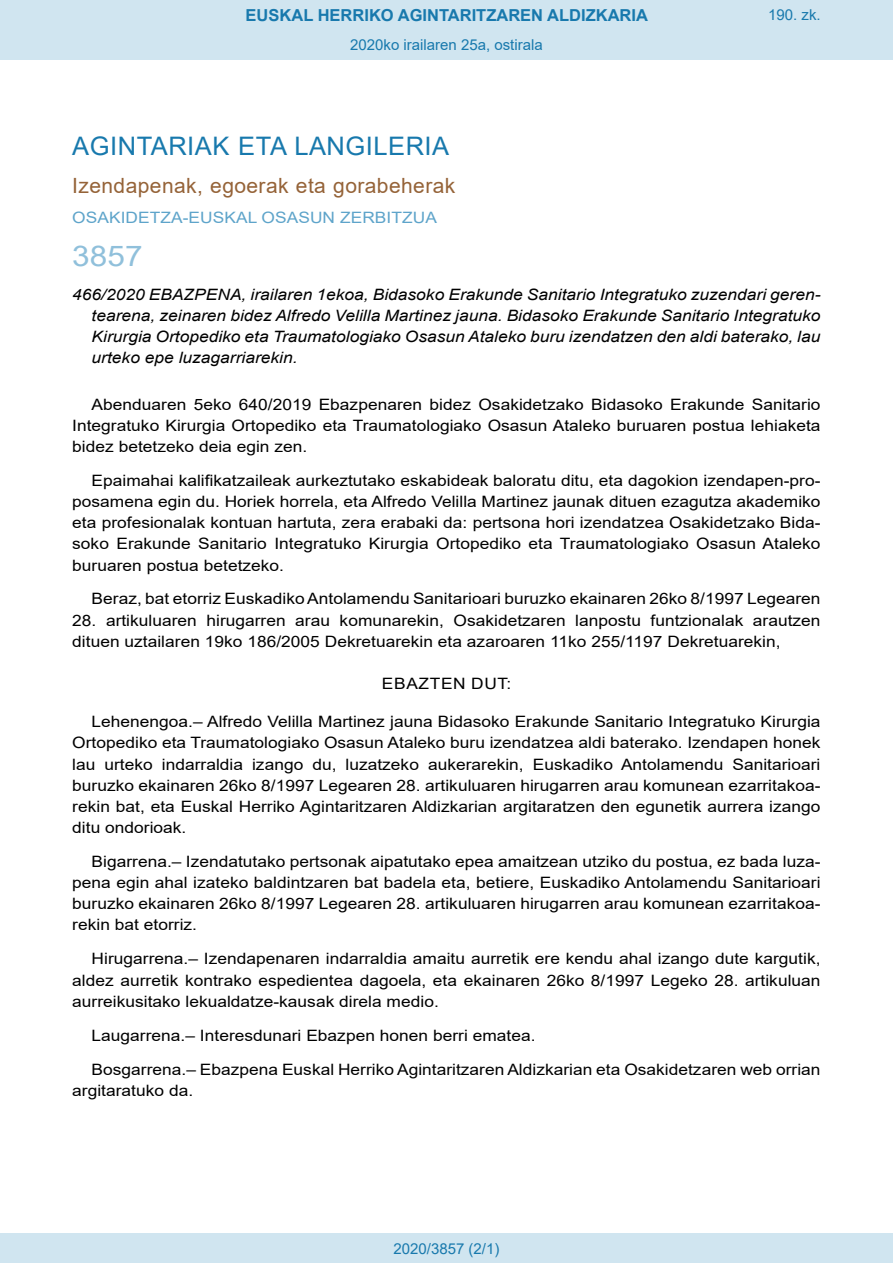
<style>
.page{position:relative;width:893px;height:1263px;background:#fff}
.page>*{position:absolute;margin:0;border:0;box-sizing:border-box;transform-origin:0 0}
.BOPVOrden{font:28.5px "Arial";color:#90c0db;scale:1.11 1}
.BOPVSeccion{font:25.5px "Arial";letter-spacing:.02em;color:#1879ad}
.BOPVSubseccion{font:21px "Arial";letter-spacing:.02em;color:#956338}
.t1{font:700 16.5px "Arial";color:#1879ad}
.BOPVDetalle{font:15.6px/21.1px "Arial";color:#000;text-align:justify;scale:1.11 1}
.BOPVTitulo{font:italic 15.6px/21.1px "Arial";color:#000;text-align:justify;scale:1.11 1}
.BOPVOrganismo{font:15.6px "Arial";letter-spacing:.005em;color:#5ea4ca;scale:1.11 1}
.BOPVClave{font:15.6px "Arial";letter-spacing:.035em;color:#000;scale:1.11 1}
.Paginacion_Centro{font:15px "Arial";color:#1879ad}
</style>
<div class="page">
<div style="left:0;top:0;width:893px;height:60px;background:#d0e5f0"></div>
<div style="left:0;top:1233px;width:893px;height:30px;background:#d0e5f0"></div>
<p class="t1" style="left:246px;top:3px;width:404px">EUSKAL HERRIKO AGINTARITZAREN ALDIZKARIA</p>
<p class="Paginacion_Centro" style="left:350px;top:35px;width:194px">2020ko irailaren 25a, ostirala</p>
<p class="Paginacion_Centro" style="left:768px;top:5px;width:54px">190. zk.</p>
<p class="BOPVSeccion" style="left:72px;top:128px;width:378px">AGINTARIAK ETA LANGILERIA</p>
<p class="BOPVSubseccion" style="left:72px;top:171px;width:385px">Izendapenak, egoerak eta gorabeherak</p>
<p class="BOPVOrganismo" style="left:72px;top:207px;width:330px">OSAKIDETZA-EUSKAL OSASUN ZERBITZUA</p>
<p class="BOPVOrden" style="left:72px;top:236px;width:65px">3857</p>
<p class="BOPVTitulo" style="left:92px;top:284px;width:658px;text-indent:-19px">466/2020 EBAZPENA, irailaren 1ekoa, Bidasoko Erakunde Sanitario Integratuko zuzendari geren&shy;tearena, zeinaren bidez Alfredo Velilla Martinez jauna. Bidasoko Erakunde Sanitario Integratuko Kirurgia Ortopediko eta Traumatologiako Osasun Ataleko buru izendatzen den aldi baterako, lau urteko epe luzagarriarekin.</p>
<p class="BOPVDetalle" style="left:72px;top:394px;width:676px;text-indent:19px">Abenduaren 5eko 640/2019 Ebazpenaren bidez Osakidetzako Bidasoko Erakunde Sanitario Integratuko Kirurgia Ortopediko eta Traumatologiako Osasun Ataleko buruaren postua lehiaketa bidez betetzeko deia egin zen.</p>
<p class="BOPVDetalle" style="left:72px;top:470px;width:676px;text-indent:19px">Epaimahai kalifikatzaileak aurkeztutako eskabideak baloratu ditu, eta dagokion izendapen-pro&shy;posamena egin du. Horiek horrela, eta Alfredo Velilla Martinez jaunak dituen ezagutza akademiko eta profesionalak kontuan hartuta, zera erabaki da: pertsona hori izendatzea Osakidetzako Bida&shy;soko Erakunde Sanitario Integratuko Kirurgia Ortopediko eta Traumatologiako Osasun Ataleko buruaren postua betetzeko.</p>
<p class="BOPVDetalle" style="left:92px;top:588px;width:658px">Beraz, bat etorriz Euskadiko Antolamendu Sanitarioari buruzko ekainaren 26ko 8/1997 Legearen</p>
<p class="BOPVDetalle" style="left:72px;top:609px;width:676px">28. artikuluaren hirugarren arau komunarekin, Osakidetzaren lanpostu funtzionalak arautzen dituen uztailaren 19ko 186/2005 Dekretuarekin eta azaroaren 11ko 255/1197 Dekretuarekin,</p>
<p class="BOPVClave" style="left:382px;top:673px;width:118px">EBAZTEN DUT:</p>
<p class="BOPVDetalle" style="left:72px;top:711px;width:676px;text-indent:19px">Lehenengoa.– Alfredo Velilla Martinez jauna Bidasoko Erakunde Sanitario Integratuko Kirurgia Ortopediko eta Traumatologiako Osasun Ataleko buru izendatzea aldi baterako. Izendapen honek lau urteko indarraldia izango du, luzatzeko aukerarekin, Euskadiko Antolamendu Sanitarioari buruzko ekainaren 26ko 8/1997 Legearen 28. artikuluaren hirugarren arau komunean ezarritakoa&shy;rekin bat, eta Euskal Herriko Agintaritzaren Aldizkarian argitaratzen den egunetik aurrera izango ditu ondorioak.</p>
<p class="BOPVDetalle" style="left:72px;top:851px;width:676px;text-indent:19px">Bigarrena.– Izendatutako pertsonak aipatutako epea amaitzean utziko du postua, ez bada luza&shy;pena egin ahal izateko baldintzaren bat badela eta, betiere, Euskadiko Antolamendu Sanitarioari buruzko ekainaren 26ko 8/1997 Legearen 28. artikuluaren hirugarren arau komunean ezarritakoa&shy;rekin bat etorriz.</p>
<p class="BOPVDetalle" style="left:72px;top:948px;width:676px;text-indent:19px">Hirugarrena.– Izendapenaren indarraldia amaitu aurretik ere kendu ahal izango dute kargutik, aldez aurretik kontrako espedientea dagoela, eta ekainaren 26ko 8/1997 Legeko 28. artikuluan aurreikusitako lekualdatze-kausak direla medio.</p>
<p class="BOPVDetalle" style="left:92px;top:1024px;width:401px">Laugarrena.– Interesdunari Ebazpen honen berri ematea.</p>
<p class="BOPVDetalle" style="left:72px;top:1058px;width:676px;text-indent:19px">Bosgarrena.– Ebazpena Euskal Herriko Agintaritzaren Aldizkarian eta Osakidetzaren web orrian argitaratuko da.</p>
<p class="Paginacion_Centro" style="left:393px;top:1238px;width:107px">2020/3857 (2/1)</p>
</div>
